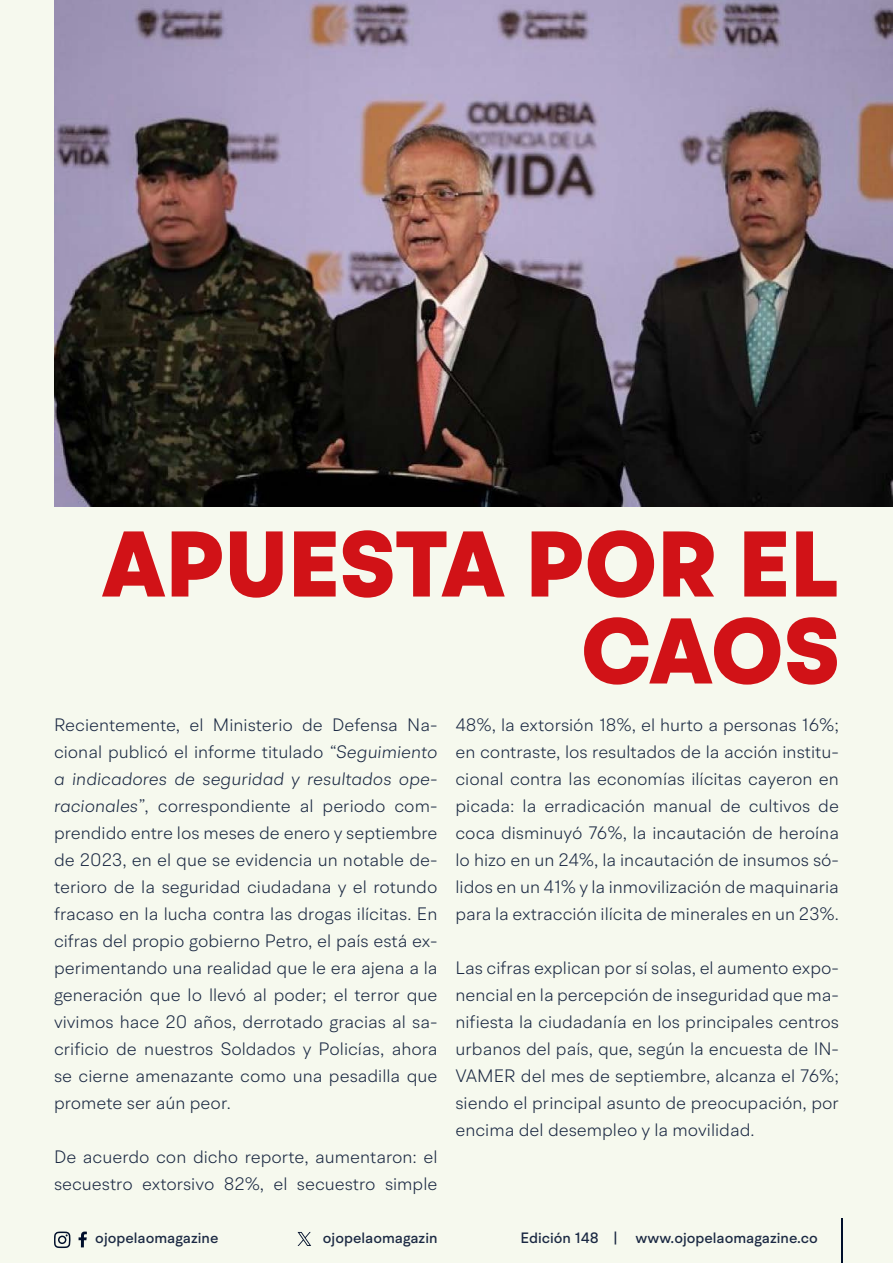
<style>
.page{position:relative;width:893px;height:1263px;background:#f6f9ee}
.page>*{position:absolute;margin:0;border:0;box-sizing:border-box;transform-origin:0 0}
.t1{font:900 93px/87px "BR Hendrix";color:#d11217;text-align:right}
.t2{font:300 18px/27px "BR Hendrix";color:#1b2943;text-align:justify}
.t3{font:500 15px "BR Hendrix";color:#1b2943}
.s1{font-style:italic}
</style>
<div class="page">
<svg style="left:79px;top:1231px;width:8px;height:16px"></svg>
<svg style="left:54px;top:1231px;width:17px;height:17px"></svg>
<hr style="left:841px;top:1219px;width:1px;height:44px;background:#000f2b">
<svg style="left:298px;top:1232px;width:13px;height:14px"></svg>
<img style="left:54px;top:0;width:839px;height:506px">
<h1 class="t1" style="left:102px;top:523px;width:739px">APUESTA POR EL<br>CAOS</h1>
<p class="t2" style="left:54px;top:711px;width:385px">Recientemente, el Ministerio de Defensa Na&shy;cional publicó el informe titulado <span class="s1">“Seguimiento a indicadores de seguridad y resultados ope&shy;racionales”</span>, correspondiente al periodo com&shy;prendido entre los meses de enero y septiembre de 2023, en el que se evidencia un notable de&shy;terioro de la seguridad ciudadana y el rotundo fracaso en la lucha contra las drogas ilícitas. En cifras del propio gobierno Petro, el país está ex&shy;perimentando una realidad que le era ajena a la generación que lo llevó al poder; el terror que vivimos hace 20 años, derrotado gracias al sa&shy;crificio de nuestros Soldados y Policías, ahora se cierne amenazante como una pesadilla que promete ser aún peor.</p>
<p class="t2" style="left:54px;top:1143px;width:385px">De acuerdo con dicho reporte, aumentaron: el secuestro extorsivo 82%, el secuestro simple</p>
<p class="t2" style="left:455px;top:711px;width:385px">48%, la extorsión 18%, el hurto a personas 16%; en contraste, los resultados de la acción institu&shy;cional contra las economías ilícitas cayeron en picada: la erradicación manual de cultivos de coca disminuyó 76%, la incautación de heroína lo hizo en un 24%, la incautación de insumos só&shy;lidos en un 41% y la inmovilización de maquinaria para la extracción ilícita de minerales en un 23%.</p>
<p class="t2" style="left:455px;top:954px;width:385px">Las cifras explican por sí solas, el aumento expo&shy;nencial en la percepción de inseguridad que ma&shy;nifiesta la ciudadanía en los principales centros urbanos del país, que, según la encuesta de IN-VAMER del mes de septiembre, alcanza el 76%; siendo el principal asunto de preocupación, por encima del desempleo y la movilidad.</p>
<p class="t3" style="left:95px;top:1229px;width:125px">ojopelaomagazine</p>
<p class="t3" style="left:323px;top:1229px;width:116px">ojopelaomagazin</p>
<p class="t3" style="left:521px;top:1229px;width:299px">Edición 148 | www.ojopelaomagazine.co</p>
</div>
